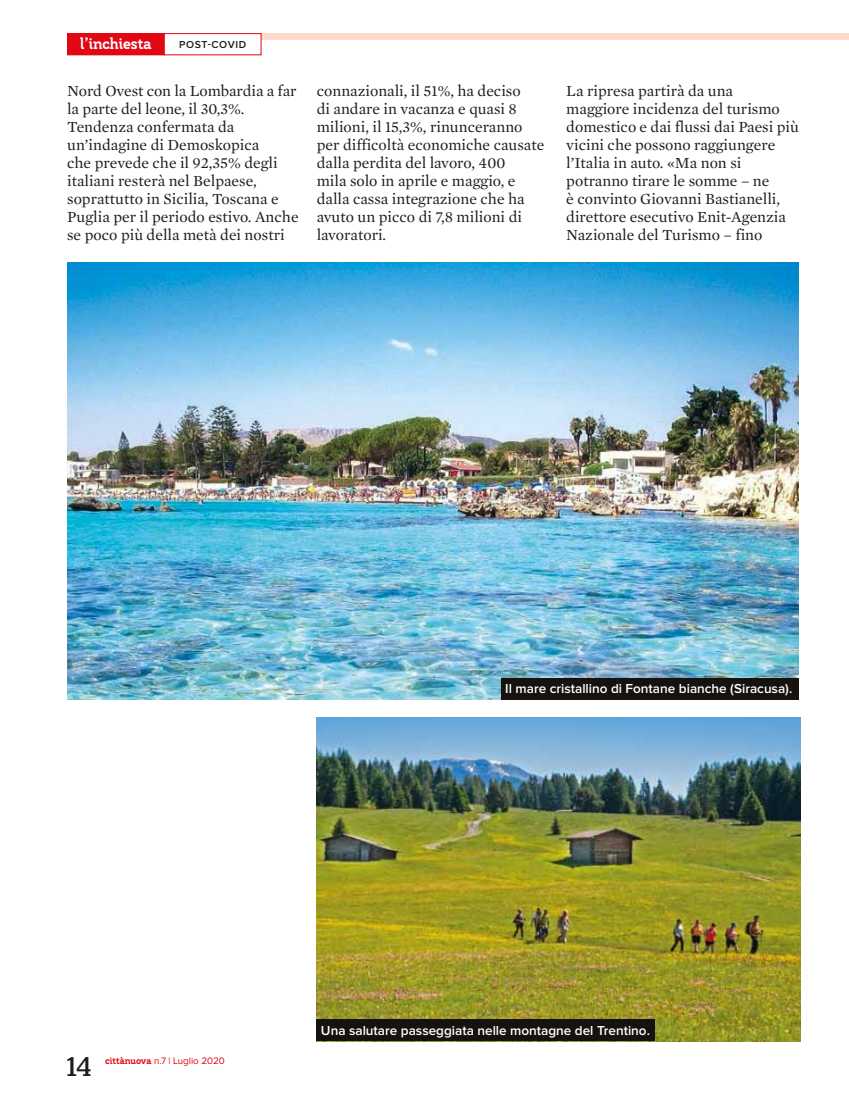
<style>
.page{position:relative;width:849px;height:1104px;background:#fff}
.page>*{position:absolute;margin:0;border:0;box-sizing:border-box;transform-origin:0 0}
.t1{font:27px "Stag";color:#1d1d1b}
.t2{font:15.75px/18px "Mercury Text G1 Roman";color:#1d1d1b}
.t3{font:700 15.75px "Elderfield";color:#fff}
.t4{font:600 13.5px "Proxima Nova";color:#fff}
.t5{font:600 10.5px "Proxima Nova";letter-spacing:.06em;color:#1d1d1b}
.t6{font:9.75px "Proxima Nova";color:#e30613}
.s1{font-family:"Elderfield";font-weight:700}
</style>
<div class="page">
<img style="left:67px;top:263px;width:731px;height:436px">
<img style="left:317px;top:718px;width:483px;height:323px">
<div style="left:207px;top:33px;width:642px;height:6px;background:#fcd9ca"></div>
<div style="left:68px;top:34px;width:96px;height:21px;background:#e30613"></div>
<div style="left:67px;top:33px;width:98px;height:22px;border:1px solid #e30613"></div>
<div style="left:164px;top:34px;width:97px;height:21px;background:#fff"></div>
<div style="left:164px;top:33px;width:97px;height:22px;border:1px solid #e30613"></div>
<div style="left:501px;top:678px;width:297px;height:21px;background:#151210"></div>
<div style="left:317px;top:1020px;width:338px;height:21px;background:#151210"></div>
<p class="t3" style="left:80px;top:36px;width:73px">l’inchiesta</p>
<p class="t5" style="left:179px;top:41px;width:69px">POST-COVID</p>
<p class="t2" style="left:67px;top:83px;width:233px">Nord Ovest con la Lombardia a far la parte del leone, il 30,3%.<br>Tendenza confermata da un’indagine di Demoskopica<br>che prevede che il 92,35% degli italiani resterà nel Belpaese, soprattutto in Sicilia, Toscana e<br>Puglia per il periodo estivo. Anche se poco più della metà dei nostri</p>
<p class="t2" style="left:317px;top:83px;width:229px">connazionali, il 51%, ha deciso<br>di andare in vacanza e quasi 8 milioni, il 15,3%, rinunceranno per difficoltà economiche causate dalla perdita del lavoro, 400<br>mila solo in aprile e maggio, e dalla cassa integrazione che ha avuto un picco di 7,8 milioni di lavoratori.</p>
<p class="t2" style="left:566px;top:83px;width:234px">La ripresa partirà da una maggiore incidenza del turismo domestico e dai flussi dai Paesi più vicini che possono raggiungere l’Italia in auto. «Ma non si potranno tirare le somme – ne<br>è convinto Giovanni Bastianelli, direttore esecutivo Enit-Agenzia<br>Nazionale del Turismo – fino</p>
<p class="t4" style="left:505px;top:684px;width:288px">Il mare cristallino di Fontane bianche (Siracusa).</p>
<h1 class="t1" style="left:67px;top:1056px;width:25px">14</h1>
<p class="t6" style="left:105px;top:1058px;width:121px"><span class="s1">cittànuova</span> n.7 | Luglio 2020</p>
<p class="t4" style="left:321px;top:1026px;width:330px">Una salutare passeggiata nelle montagne del Trentino.</p>
</div>
